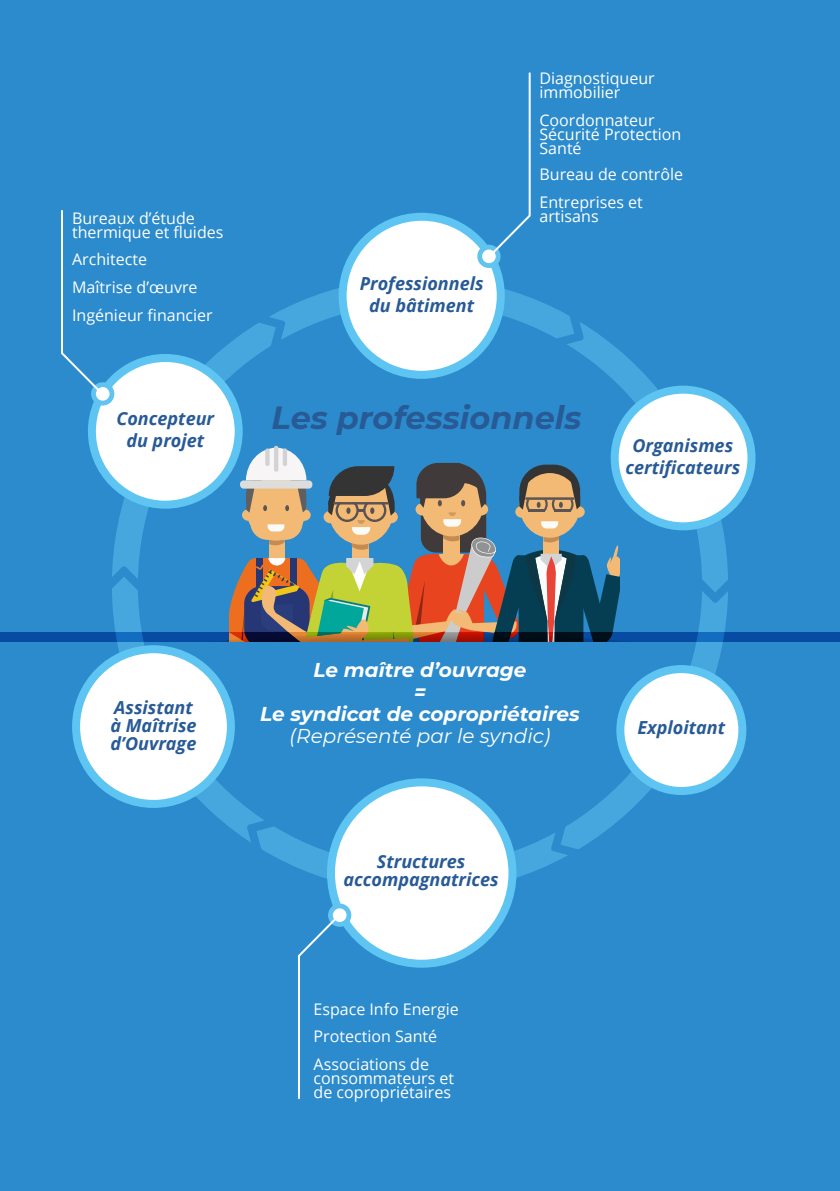
<style>
.page{position:relative;width:840px;height:1191px;background:#fff}
.page>*{position:absolute;margin:0;border:0;box-sizing:border-box;transform-origin:0 0}
.t1{font:italic 700 32px "Montserrat";color:#285a95}
.t2{font:italic 700 20px/22px "Montserrat";color:#fff;text-align:center}
.t3{font:italic 20px "Montserrat";color:#fff}
.t4{font:italic 700 18px/22px "Open Sans";color:#285a96;text-align:center}
.t5{font:16px/14px "Open Sans";color:#fff}
</style>
<div class="page">
<div style="left:0;top:0;width:839px;height:1191px;background:#2b8bcc"></div>
<div style="left:92px;top:358px;width:146px;height:147px;background:#fff;border-radius:50%"></div>
<div style="left:88px;top:354px;width:154px;height:155px;border:8px solid #5ec5f2;border-radius:50%"></div>
<div style="left:614px;top:390px;width:137px;height:136px;background:#fff;border-radius:50%"></div>
<div style="left:610px;top:386px;width:145px;height:144px;border:8px solid #5ec5f2;border-radius:50%"></div>
<div style="left:620px;top:669px;width:122px;height:122px;background:#fff;border-radius:50%"></div>
<div style="left:616px;top:665px;width:130px;height:130px;border:8px solid #5ec5f2;border-radius:50%"></div>
<div style="left:342px;top:217px;width:158px;height:158px;background:#fff;border-radius:50%"></div>
<div style="left:338px;top:213px;width:166px;height:166px;border:8px solid #5ec5f2;border-radius:50%"></div>
<div style="left:76px;top:649px;width:155px;height:155px;background:#fff;border-radius:50%"></div>
<div style="left:72px;top:645px;width:163px;height:163px;border:8px solid #5ec5f2;border-radius:50%"></div>
<div style="left:331px;top:782px;width:181px;height:181px;background:#fff;border-radius:50%"></div>
<div style="left:327px;top:778px;width:189px;height:189px;border:8px solid #5ec5f2;border-radius:50%"></div>
<svg style="left:247px;top:312px;width:38px;height:46px"></svg>
<svg style="left:247px;top:816px;width:38px;height:46px"></svg>
<svg style="left:550px;top:813px;width:39px;height:47px"></svg>
<svg style="left:545px;top:304px;width:38px;height:45px"></svg>
<div style="left:477px;top:245px;width:23px;height:23px;background:#61c4f0;border-radius:50%"></div>
<div style="left:482px;top:249px;width:13px;height:14px;background:#fff;border-radius:50%"></div>
<svg style="left:486px;top:72px;width:45px;height:187px"></svg>
<div style="left:91px;top:382px;width:23px;height:23px;background:#61c4f0;border-radius:50%"></div>
<div style="left:96px;top:387px;width:13px;height:14px;background:#fff;border-radius:50%"></div>
<svg style="left:61px;top:210px;width:44px;height:186px"></svg>
<div style="left:328px;top:903px;width:23px;height:23px;background:#61c4f0;border-radius:50%"></div>
<div style="left:333px;top:908px;width:13px;height:14px;background:#fff;border-radius:50%"></div>
<svg style="left:298px;top:912px;width:43px;height:188px"></svg>
<hr style="left:274px;top:446px;width:4px;height:25px;background:#d4d3d3;border-radius:2px">
<svg style="left:0;top:448px;width:839px;height:193px"></svg>
<p class="t5" style="left:72px;top:210px;width:153px">Bureaux d’étude thermique et fluides</p>
<p class="t5" style="left:72px;top:245px;width:142px;line-height:27.6px">Architecte<br>Maîtrise d’œuvre<br>Ingénieur financier</p>
<p class="t4" style="left:116px;top:407px;width:99px">Concepteur du projet</p>
<p class="t4" style="left:359px;top:272px;width:125px">Professionnels du bâtiment</p>
<p class="t5" style="left:539px;top:71px;width:117px">Diagnostiqueur immobilier</p>
<p class="t5" style="left:539px;top:113px;width:143px">Coordonnateur<br>Sécurité Protection<br>Santé</p>
<p class="t5" style="left:539px;top:160px;width:145px;line-height:27.6px">Bureau de contrôle<br>Entreprises et</p>
<p class="t5" style="left:539px;top:208px;width:61px">artisans</p>
<h1 class="t1" style="left:271px;top:394px;width:311px">Les professionnels</h1>
<p class="t4" style="left:625px;top:433px;width:116px">Organismes certificateurs</p>
<p class="t4" style="left:110px;top:698px;width:88px;line-height:18px;text-align:left">Assistant à Maîtrise d’Ouvrage</p>
<p class="t2" style="left:260px;top:658px;width:321px">Le maître d’ouvrage<br>=<br>Le syndicat de copropriétaires</p>
<p class="t3" style="left:289px;top:722px;width:262px">(Représenté par le syndic)</p>
<p class="t4" style="left:343px;top:852px;width:157px;line-height:18px">Structures accompagnatrices</p>
<p class="t5" style="left:313px;top:994px;width:147px;line-height:27.6px">Espace Info Energie<br>Protection Santé<br>Associations de</p>
<p class="t5" style="left:313px;top:1070px;width:142px">consommateurs et de copropriétaires</p>
<p class="t4" style="left:637px;top:715px;width:89px">Exploitant</p>
</div>
